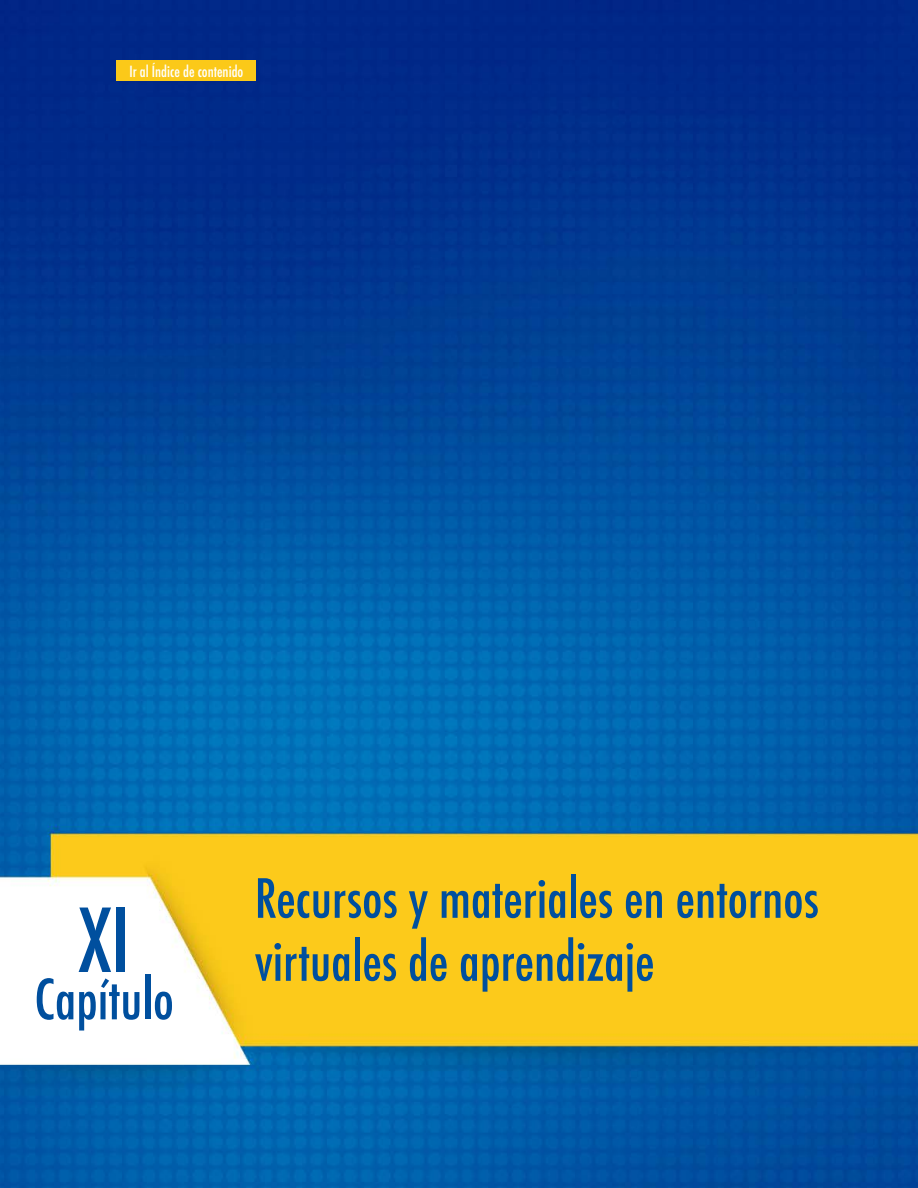
<style>
.page{position:relative;width:918px;height:1188px;background:#fff}
.page>*{position:absolute;margin:0;border:0;box-sizing:border-box;transform-origin:0 0}
.t1{font:500 condensed 85.5px "Futura";color:#004f9e}
.t2{font:500 condensed 54px "Futura";color:#004f9e}
.t3{font:500 condensed 52.5px/63px "Futura";color:#004f9e}
.t4{font:500 condensed 15px "Futura";color:#fff}
</style>
<div class="page">
<img style="left:0;top:0;width:918px;height:1188px">
<div style="left:117px;top:60px;width:139px;height:21px;background:#fbc919"></div>
<p class="t4" style="left:130px;top:62px;width:115px">Ir al Índice de contenido</p>
<h1 class="t1" style="left:79px;top:886px;width:52px">XI</h1>
<p class="t2" style="left:34px;top:965px;width:141px">Capítulo</p>
<p class="t3" style="left:255px;top:867px;width:566px">Recursos y materiales en entornos virtuales de aprendizaje</p>
</div>
